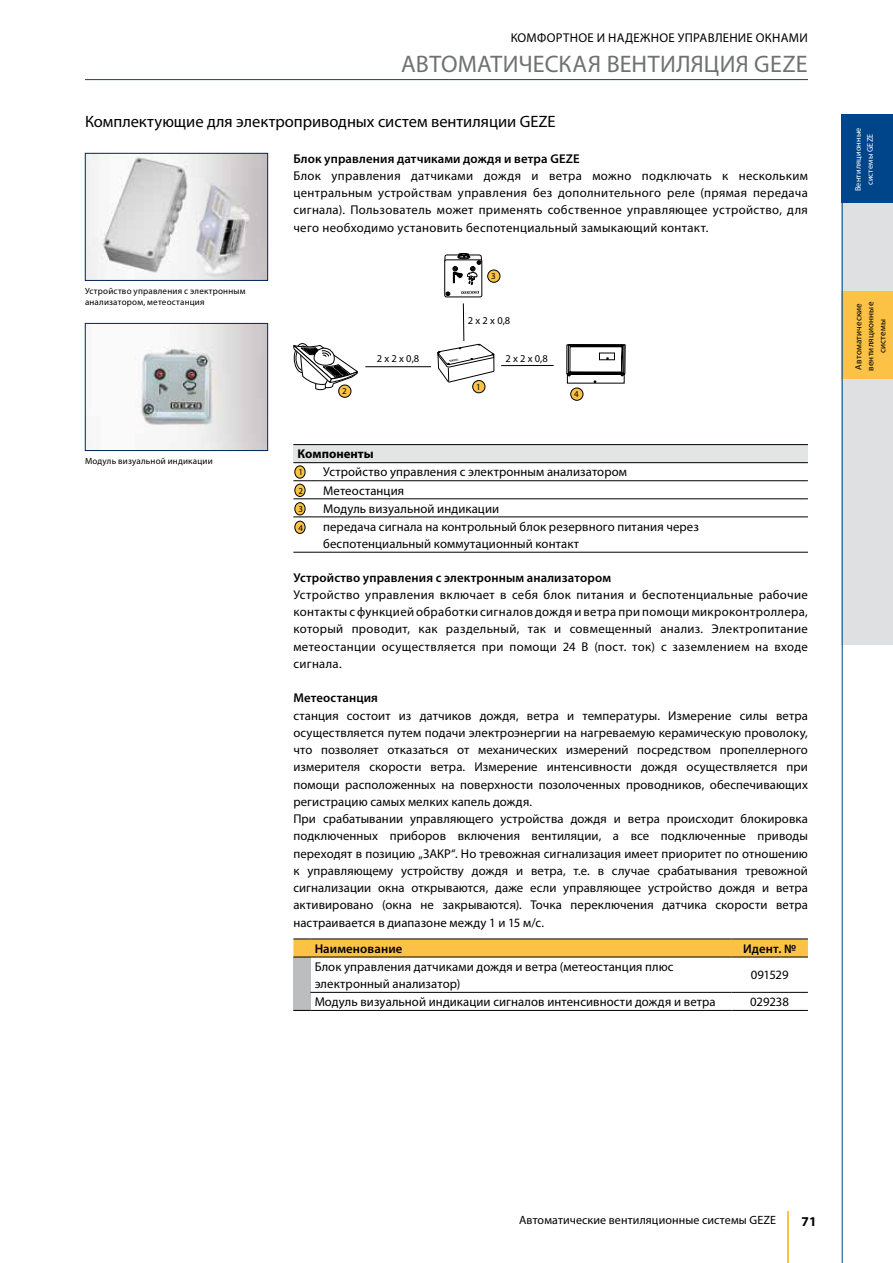
<style>
.page{position:relative;width:893px;height:1263px;background:#fff}
.page>*{position:absolute;margin:0;border:0;box-sizing:border-box;transform-origin:0 0}
.t1{font:24px "Myriad Pro";letter-spacing:.01em;color:#707172}
.t2{font:16.5px "Myriad Pro";color:#000}
.t3{font:700 13.5px "Myriad Pro";color:#000}
.t4{font:12.75px/17.2px "Myriad Pro";letter-spacing:.01em;color:#000}
.t5{font:600 12.75px "Myriad Pro";letter-spacing:.01em;color:#000}
.t6{font:700 12.75px "Myriad Pro";color:#000}
.t7{font:12px "Myriad Pro";letter-spacing:.01em;color:#000}
.t8{font:10.5px "Myriad Pro";color:#000}
.t9{font:9px/12px "Myriad Pro";letter-spacing:.025em;color:#000}
.t10{font:8.25px/12px "Myriad Pro";letter-spacing:.02em;color:#fff;text-align:center}
</style>
<div class="page">
<hr style="left:85px;top:79px;width:723px;height:1px;background:#004489">
<hr style="left:787px;top:1212px;width:2px;height:51px;background:#fbc246">
<div style="left:842px;top:115px;width:51px;height:88px;background:#004489"></div>
<div style="left:842px;top:203px;width:51px;height:88px;background:#dfe0e1"></div>
<div style="left:842px;top:291px;width:51px;height:89px;background:#fbc246"></div>
<div style="left:842px;top:379px;width:51px;height:89px;background:#dfe0e1"></div>
<div style="left:842px;top:468px;width:51px;height:88px;background:#dfe0e1"></div>
<div style="left:842px;top:556px;width:51px;height:88px;background:#dfe0e1"></div>
<hr style="left:842px;top:202px;width:1px;height:1061px;background:#004489">
<img style="left:87px;top:155px;width:179px;height:124px">
<div style="left:85px;top:153px;width:183px;height:128px;border:1px solid #002559"></div>
<img style="left:135px;top:325px;width:131px;height:124px">
<div style="left:85px;top:323px;width:183px;height:128px;border:1px solid #002559"></div>
<div style="left:444px;top:259px;width:38px;height:38px;border:1px solid #000;border-radius:2px"></div>
<svg style="left:444px;top:253px;width:39px;height:32px"></svg>
<svg style="left:293px;top:291px;width:333px;height:109px"></svg>
<div style="left:473px;top:380px;width:12px;height:13px;background:#fbc247;border-radius:50%"></div>
<div style="left:472px;top:380px;width:13px;height:13px;border:1px solid #000;border-radius:50%"></div>
<div style="left:571px;top:388px;width:12px;height:12px;background:#fbc247;border-radius:50%"></div>
<div style="left:570px;top:388px;width:13px;height:12px;border:1px solid #000;border-radius:50%"></div>
<div style="left:339px;top:385px;width:12px;height:12px;background:#fbc247;border-radius:50%"></div>
<div style="left:338px;top:385px;width:13px;height:12px;border:1px solid #000;border-radius:50%"></div>
<div style="left:488px;top:270px;width:12px;height:12px;background:#fbc247;border-radius:50%"></div>
<div style="left:487px;top:270px;width:13px;height:12px;border:1px solid #000;border-radius:50%"></div>
<div style="left:293px;top:957px;width:17px;height:53px;background:#bbbdbe"></div>
<svg style="left:293px;top:939px;width:515px;height:19px;background:#edb742"></svg>
<hr style="left:310px;top:957px;width:421px;height:1px;background:#000">
<hr style="left:731px;top:957px;width:77px;height:1px;background:#000">
<hr style="left:310px;top:992px;width:421px;height:1px;background:#000">
<hr style="left:731px;top:992px;width:77px;height:1px;background:#000">
<svg style="left:293px;top:1010px;width:17px;height:1px"></svg>
<hr style="left:310px;top:1010px;width:421px;height:1px;background:#000">
<hr style="left:731px;top:1010px;width:77px;height:1px;background:#000">
<div style="left:295px;top:466px;width:10px;height:12px;background:#fbc246;border-radius:50%"></div>
<div style="left:295px;top:466px;width:10px;height:12px;border:1px solid #000;border-radius:50%"></div>
<div style="left:295px;top:503px;width:10px;height:12px;background:#fbc246;border-radius:50%"></div>
<div style="left:295px;top:502px;width:10px;height:13px;border:1px solid #000;border-radius:50%"></div>
<div style="left:295px;top:521px;width:10px;height:12px;background:#fbc246;border-radius:50%"></div>
<div style="left:295px;top:521px;width:10px;height:13px;border:1px solid #000;border-radius:50%"></div>
<div style="left:295px;top:484px;width:10px;height:12px;background:#fbc246;border-radius:50%"></div>
<div style="left:295px;top:484px;width:10px;height:13px;border:1px solid #000;border-radius:50%"></div>
<div style="left:293px;top:445px;width:515px;height:18px;background:#e3e4e4"></div>
<svg style="left:293px;top:444px;width:26px;height:1px"></svg>
<hr style="left:319px;top:444px;width:489px;height:1px;background:#000">
<svg style="left:293px;top:462px;width:26px;height:1px"></svg>
<hr style="left:319px;top:462px;width:489px;height:1px;background:#000">
<svg style="left:293px;top:480px;width:26px;height:1px"></svg>
<hr style="left:319px;top:480px;width:489px;height:1px;background:#000">
<svg style="left:293px;top:499px;width:26px;height:1px"></svg>
<hr style="left:319px;top:499px;width:489px;height:1px;background:#000">
<svg style="left:293px;top:517px;width:26px;height:1px"></svg>
<hr style="left:319px;top:517px;width:489px;height:1px;background:#000">
<svg style="left:293px;top:552px;width:26px;height:1px"></svg>
<hr style="left:319px;top:552px;width:489px;height:1px;background:#000">
<p class="t4" style="left:511px;top:29px;width:299px">Комфортное и надежное управление окнами</p>
<h1 class="t1" style="left:401px;top:49px;width:408px">Автоматическая вентиляция GEZE</h1>
<p class="t2" style="left:85px;top:111px;width:472px">Комплектующие для электроприводных систем вентиляции GEZE</p>
<p class="t9" style="left:85px;top:285px;width:162px;line-height:11.2px">Устройство управления с электронным анализатором, метеостанция</p>
<p class="t9" style="left:85px;top:455px;width:129px">Модуль визуальной индикации</p>
<p class="t5" style="left:293px;top:150px;width:288px">Блок управления датчиками дождя и ветра GEZE</p>
<p class="t4" style="left:293px;top:167px;width:516px;text-align:justify">Блок управления датчиками дождя и ветра можно подключать к нескольким центральным устройствам управления без дополнительного реле (прямая передача сигнала). Пользователь может применять собственное управляющее устройство, для чего необходимо установить беспотенциальный замыкающий контакт.</p>
<p class="t9" style="left:491px;top:270px;width:6px">3</p>
<p class="t8" style="left:468px;top:314px;width:44px">2 x 2 x 0,8</p>
<p class="t9" style="left:342px;top:385px;width:6px">2</p>
<p class="t8" style="left:377px;top:352px;width:44px">2 x 2 x 0,8</p>
<p class="t8" style="left:505px;top:352px;width:44px">2 x 2 x 0,8</p>
<p class="t9" style="left:476px;top:381px;width:6px">1</p>
<p class="t9" style="left:574px;top:388px;width:6px">4</p>
<p class="t6" style="left:298px;top:446px;width:77px">Компоненты</p>
<p class="t4" style="left:323px;top:463px;width:377px;line-height:17.9px">Устройство управления с электронным анализатором Метеостанция<br>Модуль визуальной индикации<br>передача сигнала на контрольный блок резервного питания через беспотенциальный коммутационный контакт</p>
<p class="t9" style="left:298px;top:466px;width:6px">1</p>
<p class="t9" style="left:298px;top:500px;width:6px;line-height:18.5px">3<br>4</p>
<p class="t9" style="left:298px;top:484px;width:6px">2</p>
<p class="t5" style="left:293px;top:569px;width:319px">Устройство управления с электронным анализатором</p>
<p class="t4" style="left:293px;top:586px;width:516px;text-align:justify">Устройство управления включает в себя блок питания и беспотенциальные рабочие контакты с функцией обработки сигналов дождя и ветра при помощи микроконтроллера, который проводит, как раздельный, так и совмещенный анализ. Электропитание метеостанции осуществляется при помощи 24 В (пост. ток) с заземлением на входе сигнала.</p>
<p class="t5" style="left:293px;top:690px;width:86px">Метеостанция</p>
<p class="t4" style="left:293px;top:706px;width:516px">станция состоит из датчиков дождя, ветра и температуры. Измерение силы ветра осуществляется путем подачи электроэнергии на нагреваемую керамическую проволоку, что позволяет отказаться от механических измерений посредством пропеллерного измерителя скорости ветра. Измерение интенсивности дождя осуществляется при помощи расположенных на поверхности позолоченных проводников, обеспечивающих регистрацию самых мелких капель дождя.<br>При срабатывании управляющего устройства дождя и ветра происходит блокировка подключенных приборов включения вентиляции, а все подключенные приводы переходят в позицию „ЗАКР“. Но тревожная сигнализация имеет приоритет по отношению к управляющему устройству дождя и ветра, т.е. в случае срабатывания тревожной сигнализации окна открываются, даже если управляющее устройство дождя и ветра активировано (окна не закрываются). Точка переключения датчика скорости ветра настраивается в диапазоне между 1 и 15 м/с.</p>
<p class="t5" style="left:315px;top:940px;width:89px">Наименование</p>
<p class="t5" style="left:743px;top:940px;width:54px">Идент. №</p>
<p class="t4" style="left:315px;top:958px;width:360px">Блок управления датчиками дождя и ветра (метеостанция плюс электронный анализатор)</p>
<p class="t4" style="left:751px;top:966px;width:39px">091529</p>
<p class="t4" style="left:315px;top:993px;width:403px">Модуль визуальной индикации сигналов интенсивности дождя и ветра</p>
<p class="t4" style="left:750px;top:993px;width:40px">029238</p>
<p class="t10" style="left:852px;top:191px;width:65px;rotate:-90deg">Вентиляционные системы GEZE</p>
<p class="t9" style="left:852px;top:371px;width:71px;text-align:center;rotate:-90deg">Автоматические вентиляционные системы</p>
<p class="t7" style="left:519px;top:1213px;width:258px">Автоматические вентиляционные системы GEZE</p>
<p class="t3" style="left:802px;top:1212px;width:16px">71</p>
</div>
